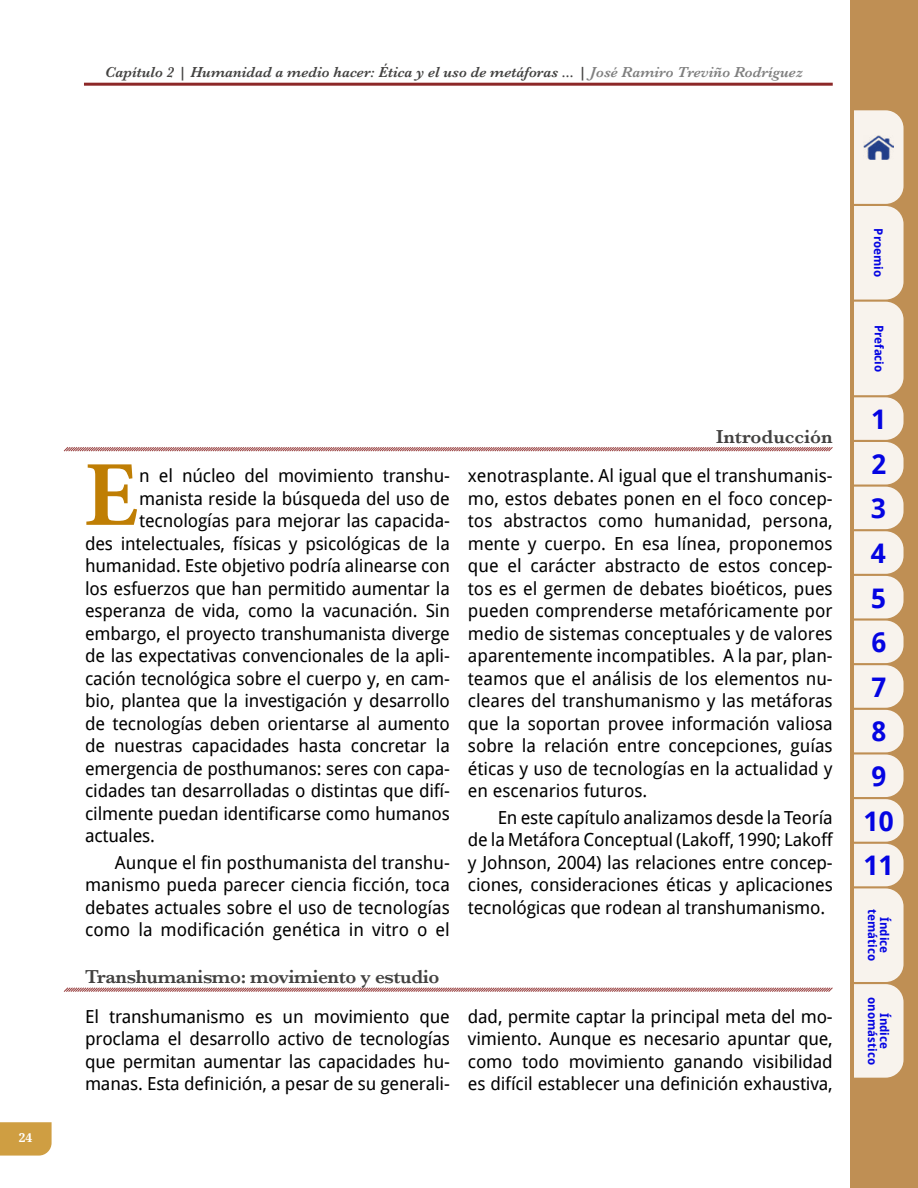
<style>
.page{position:relative;width:918px;height:1188px;background:#fff}
.page>*{position:absolute;margin:0;border:0;box-sizing:border-box;transform-origin:0 0}
.t1{font:700 93px "Minion Pro";color:#bf7e04}
.numero_pestaña{font:700 27px "Droid Sans";color:#0404e2}
.Nivel_1{font:600 19.5px "Baskerville";letter-spacing:-.02em;color:#434241}
.Nivel_1-2{font:600 19.5px "Baskerville";color:#434241}
.inicio_seccion_de_cuerpo_de_texto{font:18px/22.5px "Droid Sans";letter-spacing:-.01em;color:#000;text-align:justify}
.Cuerpo_de_texto{font:18px/22.5px "Droid Sans";color:#000;text-align:justify}
.cintillo_derecho{font:italic 600 15px "Baskerville";color:#434241}
.t2{font:700 12.15px "Droid Serif";color:#fff}
.t3{font:700 12px/12px "Droid Sans";color:#0404e2;text-align:center}
.s1{color:#7f7f7f}
</style>
<div class="page">
<div style="left:851px;top:0;width:67px;height:1188px;background:#bf8f54"></div>
<svg style="left:854px;top:110px;width:50px;height:968px;background:#f2e9e0"></svg>
<svg style="left:63px;top:447px;width:770px;height:5px;background:#cba0a0"></svg>
<svg style="left:63px;top:987px;width:770px;height:5px;background:#cb9f9f"></svg>
<svg style="left:0;top:1122px;width:52px;height:34px;background:#d1a24a"></svg>
<hr style="left:84px;top:83px;width:749px;height:3px;background:#8c2727">
<p class="cintillo_derecho" style="left:105px;top:62px;width:699px">Capítulo 2 | Humanidad a medio hacer: Ética y el uso de metáforas ... | <span class="s1">José Ramiro Treviño Rodríguez</span></p>
<p class="t2" style="left:19px;top:1131px;width:15px">24</p>
<p class="t1" style="left:84px;top:430px;width:56px">E</p>
<p class="inicio_seccion_de_cuerpo_de_texto" style="left:139px;top:464px;width:312px">n el núcleo del movimiento transhu-</p>
<p class="inicio_seccion_de_cuerpo_de_texto" style="left:139px;top:486px;width:312px">manista reside la búsqueda del uso de</p>
<p class="inicio_seccion_de_cuerpo_de_texto" style="left:139px;top:509px;width:312px">tecnologías para mejorar las capacida-</p>
<p class="inicio_seccion_de_cuerpo_de_texto" style="left:85px;top:531px;width:366px">des intelectuales, físicas y psicológicas de la</p>
<p class="inicio_seccion_de_cuerpo_de_texto" style="left:85px;top:554px;width:366px">humanidad. Este objetivo podría alinearse con</p>
<p class="inicio_seccion_de_cuerpo_de_texto" style="left:85px;top:576px;width:366px">los esfuerzos que han permitido aumentar la</p>
<p class="inicio_seccion_de_cuerpo_de_texto" style="left:85px;top:599px;width:366px">esperanza de vida, como la vacunación. Sin</p>
<p class="inicio_seccion_de_cuerpo_de_texto" style="left:85px;top:621px;width:366px">embargo, el proyecto transhumanista diverge</p>
<p class="inicio_seccion_de_cuerpo_de_texto" style="left:85px;top:644px;width:366px">de las expectativas convencionales de la apli-</p>
<p class="inicio_seccion_de_cuerpo_de_texto" style="left:85px;top:666px;width:366px">cación tecnológica sobre el cuerpo y, en cam-</p>
<p class="inicio_seccion_de_cuerpo_de_texto" style="left:85px;top:689px;width:366px">bio, plantea que la investigación y desarrollo</p>
<p class="inicio_seccion_de_cuerpo_de_texto" style="left:85px;top:711px;width:366px">de tecnologías deben orientarse al aumento</p>
<p class="inicio_seccion_de_cuerpo_de_texto" style="left:85px;top:734px;width:366px">de nuestras capacidades hasta concretar la</p>
<p class="inicio_seccion_de_cuerpo_de_texto" style="left:85px;top:756px;width:366px">emergencia de posthumanos: seres con capa-</p>
<p class="inicio_seccion_de_cuerpo_de_texto" style="left:85px;top:779px;width:366px">cidades tan desarrolladas o distintas que difí-</p>
<p class="inicio_seccion_de_cuerpo_de_texto" style="left:85px;top:801px;width:366px">cilmente puedan identificarse como humanos</p>
<p class="inicio_seccion_de_cuerpo_de_texto" style="left:85px;top:824px;width:71px">actuales.</p>
<p class="Cuerpo_de_texto" style="left:85px;top:851px;width:366px;text-indent:30px">Aunque el fin posthumanista del transhu&shy;manismo pueda parecer ciencia ficción, toca debates actuales sobre el uso de tecnologías como la modificación genética in vitro o el</p>
<p class="Nivel_1-2" style="left:716px;top:423px;width:118px">Introducción</p>
<p class="Cuerpo_de_texto" style="left:468px;top:464px;width:366px">xenotrasplante. Al igual que el transhumanis&shy;mo, estos debates ponen en el foco concep&shy;tos abstractos como humanidad, persona, mente y cuerpo. En esa línea, proponemos que el carácter abstracto de estos concep&shy;tos es el germen de debates bioéticos, pues pueden comprenderse metafóricamente por medio de sistemas conceptuales y de valores aparentemente incompatibles. A la par, plan&shy;teamos que el análisis de los elementos nu&shy;cleares del transhumanismo y las metáforas que la soportan provee información valiosa sobre la relación entre concepciones, guías éticas y uso de tecnologías en la actualidad y en escenarios futuros.</p>
<p class="Cuerpo_de_texto" style="left:468px;top:806px;width:366px;text-indent:30px">En este capítulo analizamos desde la Teoría de la Metáfora Conceptual (Lakoff, 1990; Lakoff y Johnson, 2004) las relaciones entre concep&shy;ciones, consideraciones éticas y aplicaciones tecnológicas que rodean al transhumanismo.</p>
<p class="Nivel_1" style="left:85px;top:963px;width:356px">Transhumanismo: movimiento y estudio</p>
<p class="inicio_seccion_de_cuerpo_de_texto" style="left:85px;top:1004px;width:366px">El transhumanismo es un movimiento que proclama el desarrollo activo de tecnologías que permitan aumentar las capacidades hu&shy;manas. Esta definición, a pesar de su generali-</p>
<p class="inicio_seccion_de_cuerpo_de_texto" style="left:468px;top:1004px;width:366px">dad, permite captar la principal meta del mo&shy;vimiento. Aunque es necesario apuntar que, como todo movimiento ganando visibilidad es difícil establecer una definición exhaustiva,</p>
<p class="t3" style="left:885px;top:228px;width:50px;rotate:90deg">Proemio</p>
<p class="t3" style="left:885px;top:325px;width:49px;rotate:90deg">Prefacio</p>
<p class="numero_pestaña" style="left:871px;top:400px;width:16px">1</p>
<p class="numero_pestaña" style="left:871px;top:445px;width:16px">2</p>
<p class="numero_pestaña" style="left:871px;top:489px;width:16px">3</p>
<p class="numero_pestaña" style="left:871px;top:534px;width:16px">4</p>
<p class="numero_pestaña" style="left:871px;top:579px;width:16px">5</p>
<p class="numero_pestaña" style="left:872px;top:623px;width:16px">6</p>
<p class="numero_pestaña" style="left:872px;top:668px;width:16px">7</p>
<p class="numero_pestaña" style="left:872px;top:713px;width:16px">8</p>
<p class="numero_pestaña" style="left:872px;top:757px;width:16px">9</p>
<p class="numero_pestaña" style="left:864px;top:802px;width:31px">10</p>
<p class="numero_pestaña" style="left:864px;top:847px;width:31px">11</p>
<p class="t3" style="left:891px;top:909px;width:53px;rotate:90deg">Índice temático</p>
<p class="t3" style="left:891px;top:997px;width:69px;rotate:90deg">Índice onomástico</p>
</div>
